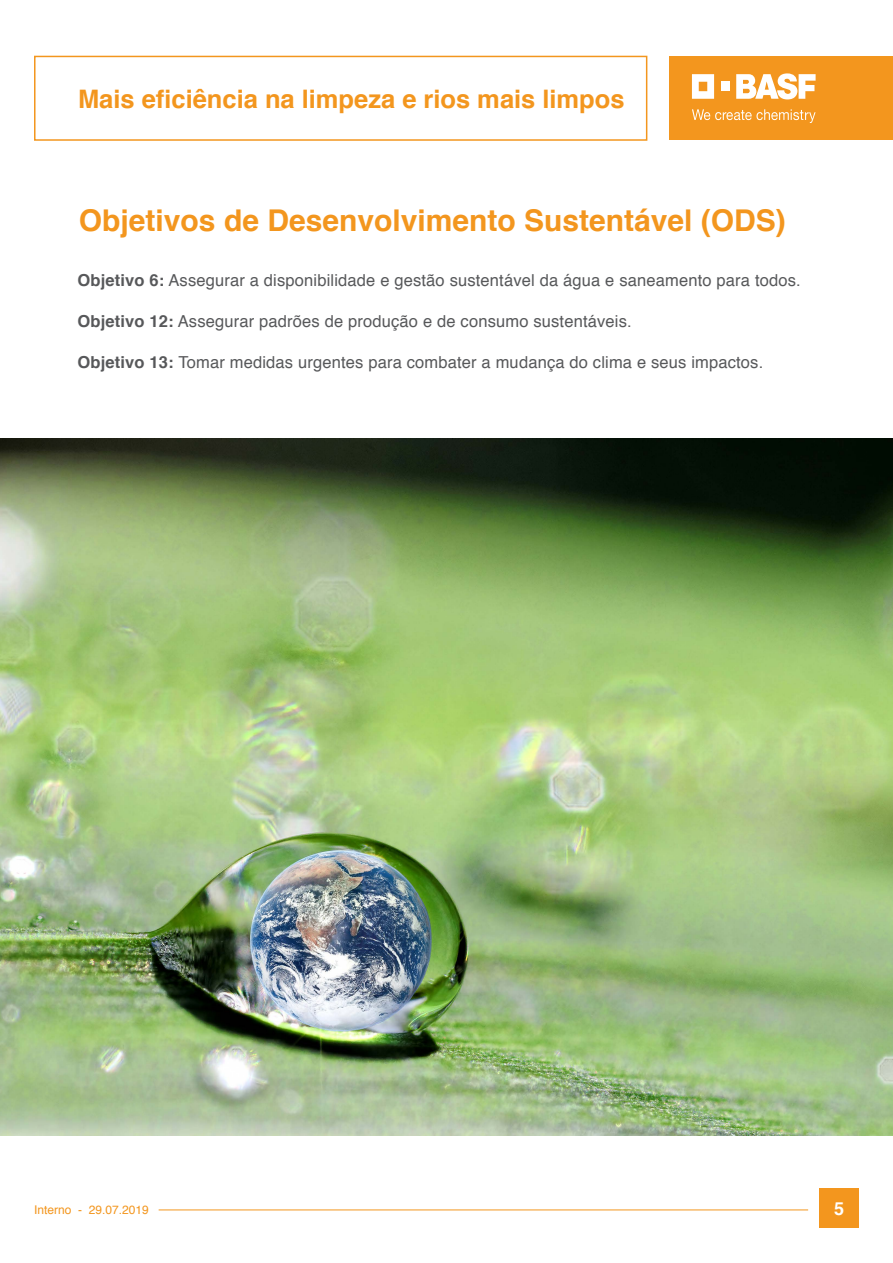
<style>
.page{position:relative;width:893px;height:1263px;background:#fff}
.page>*{position:absolute;margin:0;border:0;box-sizing:border-box;transform-origin:0 0}
.Subititulos_pagina{font:700 30px "Helvetica";color:#f3961e}
.t1{font:700 25.5px "Helvetica";color:#f3961e}
.t2{font:700 18px "Helvetica";color:#fff}
.Corpo_de_texto_base{font:16.5px "Helvetica";letter-spacing:.01em;color:#57585a}
.t3{font:12px "Helvetica";color:#f3961e}
.s1{font-weight:700}
</style>
<div class="page">
<div style="left:669px;top:56px;width:224px;height:84px;background:#f3961e"></div>
<svg style="left:692px;top:74px;width:22px;height:25px"></svg>
<div style="left:721px;top:82px;width:8px;height:9px;background:#fff"></div>
<svg style="left:736px;top:73px;width:80px;height:26px"></svg>
<svg style="left:692px;top:109px;width:124px;height:14px"></svg>
<div style="left:34px;top:56px;width:613px;height:85px;border:2px solid #f3961e"></div>
<hr style="left:159px;top:1209px;width:649px;height:1px;background:#f3961e">
<div style="left:819px;top:1188px;width:40px;height:40px;background:#f3961e"></div>
<img style="left:0;top:438px;width:893px;height:697px">
<h2 class="t1" style="left:78px;top:78px;width:548px">Mais eficiência na limpeza e rios mais limpos</h2>
<p class="Subititulos_pagina" style="left:79px;top:196px;width:708px">Objetivos de Desenvolvimento Sustentável (ODS)</p>
<p class="Corpo_de_texto_base" style="left:78px;top:267px;width:725px"><span class="s1">Objetivo 6:</span> Assegurar a disponibilidade e gestão sustentável da água e saneamento para todos.</p>
<p class="Corpo_de_texto_base" style="left:78px;top:309px;width:556px"><span class="s1">Objetivo 12:</span> Assegurar padrões de produção e de consumo sustentáveis.</p>
<p class="Corpo_de_texto_base" style="left:78px;top:350px;width:687px"><span class="s1">Objetivo 13:</span> Tomar medidas urgentes para combater a mudança do clima e seus impactos.</p>
<p class="t3" style="left:34px;top:1200px;width:116px">Interno - 29.07.2019</p>
<p class="t2" style="left:834px;top:1194px;width:12px">5</p>
</div>
